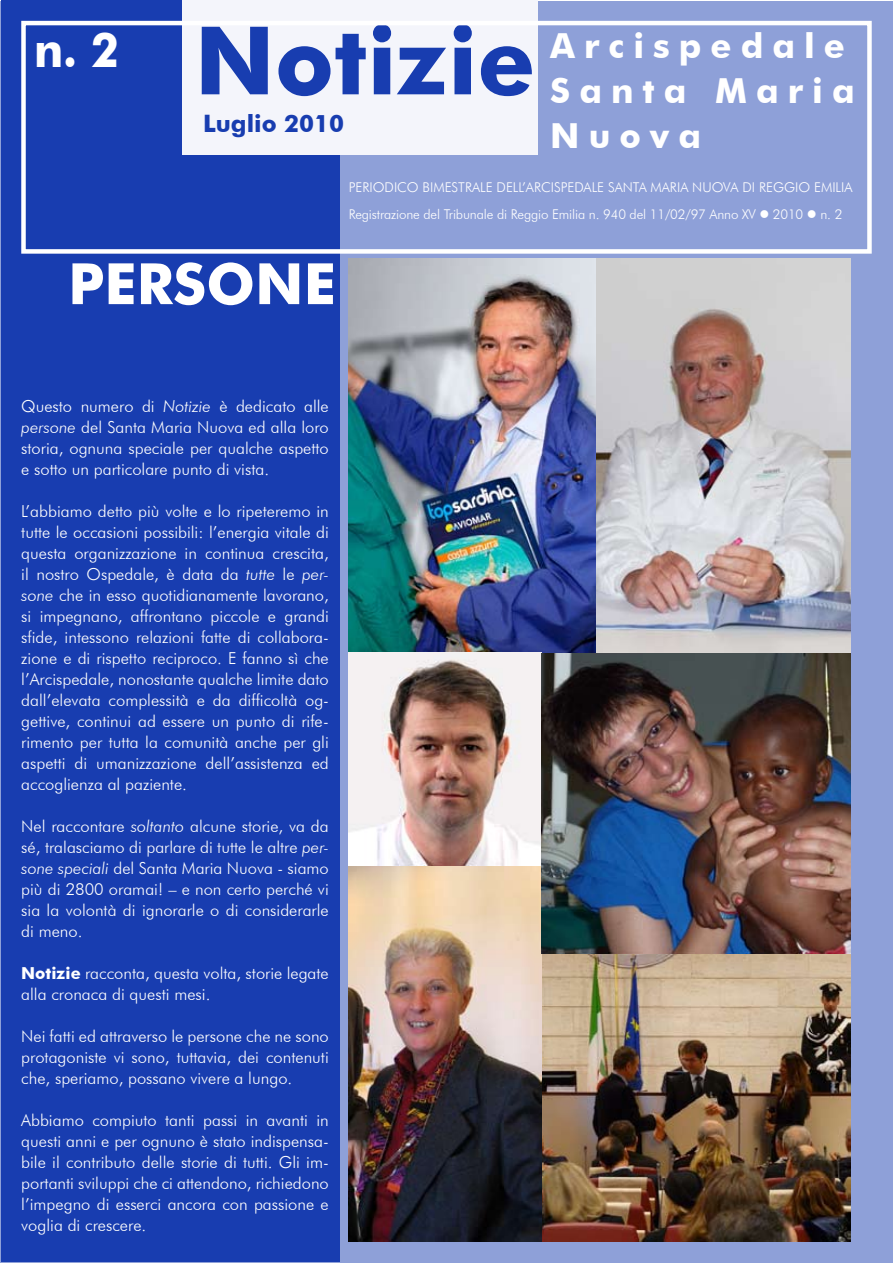
<style>
.page{position:relative;width:893px;height:1263px;background:#fff}
.page>*{position:absolute;margin:0;border:0;box-sizing:border-box;transform-origin:0 0}
.t1{font:700 94.5px "Futura BT";color:#183db0}
.t2{font:700 57px "Futura BT";color:#fff}
.t3{font:700 48px "Futura BT";color:#fff;scale:.93 1}
.t4{font:700 34.5px/45px "Futura BT";letter-spacing:.26em;color:#fff}
.t5{font:700 24px "Futura BT";color:#183db0}
.t6{font:300 16.5px/21px "Futura BT";color:#fff;text-align:justify}
.t7{font:300 13.5px/27px "Futura BT";letter-spacing:-.01em;color:#fff}
.s1{font-style:italic}
.s2{font-weight:700}
</style>
<div class="page">
<div style="left:1px;top:1px;width:892px;height:1261px;background:#8ea0d8"></div>
<div style="left:1px;top:1px;width:338px;height:1261px;background:#183db0"></div>
<div style="left:182px;top:0;width:356px;height:154px;background:#f4f5fb"></div>
<img style="left:349px;top:258px;width:502px;height:395px">
<img style="left:541px;top:954px;width:310px;height:288px">
<img style="left:349px;top:653px;width:192px;height:589px">
<div style="left:21px;top:21px;width:851px;height:233px;border:4px solid #fff"></div>
<img style="left:541px;top:653px;width:310px;height:301px">
<h1 class="t1" style="left:195px;top:3px;width:342px">Notizie</h1>
<h3 class="t5" style="left:203px;top:109px;width:143px">Luglio 2010</h3>
<h3 class="t3" style="left:34px;top:21px;width:93px">n. 2</h3>
<h3 class="t4" style="left:550px;top:23px;width:306px">Arcispedale<br>Santa Maria<br>Nuova</h3>
<p class="t7" style="left:349px;top:174px;width:505px">PERIODICO BIMESTRALE DELL’ARCISPEDALE SANTA MARIA NUOVA DI REGGIO EMILIA<br>Registrazione del Tribunale di Reggio Emilia n. 940 del 11/02/97 Anno XV ● 2010 ● n. 2</p>
<h2 class="t2" style="left:68px;top:249px;width:269px">PERSONE</h2>
<p class="t6" style="left:21px;top:396px;width:309px">Questo numero di <span class="s1">Notizie</span> è dedicato alle <span class="s1">persone</span> del Santa Maria Nuova ed alla loro storia, ognuna speciale per qualche aspetto e sotto un particolare punto di vista.</p>
<p class="t6" style="left:21px;top:501px;width:309px">L’abbiamo detto più volte e lo ripeteremo in tutte le occasioni possibili: l’energia vitale di questa organizzazione in continua crescita, il nostro Ospedale, è data da <span class="s1">tutte</span> le <span class="s1">per&shy;sone</span> che in esso quotidianamente lavorano, si impegnano, affrontano piccole e grandi sfide, intessono relazioni fatte di collabora&shy;zione e di rispetto reciproco. E fanno sì che l’Arcispedale, nonostante qualche limite dato dall’elevata complessità e da difficoltà og&shy;gettive, continui ad essere un punto di rife&shy;rimento per tutta la comunità anche per gli aspetti di umanizzazione dell’assistenza ed accoglienza al paziente.</p>
<p class="t6" style="left:21px;top:816px;width:309px">Nel raccontare <span class="s1">soltanto</span> alcune storie, va da sé, tralasciamo di parlare di tutte le altre <span class="s1">per&shy;sone speciali</span> del Santa Maria Nuova - siamo più di 2800 oramai! – e non certo perché vi sia la volontà di ignorarle o di considerarle di meno.</p>
<p class="t6" style="left:21px;top:963px;width:309px"><span class="s2">Notizie</span> racconta, questa volta, storie legate alla cronaca di questi mesi.</p>
<p class="t6" style="left:21px;top:1026px;width:309px">Nei fatti ed attraverso le persone che ne sono protagoniste vi sono, tuttavia, dei contenuti che, speriamo, possano vivere a lungo.</p>
<p class="t6" style="left:21px;top:1110px;width:309px">Abbiamo compiuto tanti passi in avanti in questi anni e per ognuno è stato indispensa&shy;bile il contributo delle storie di tutti. Gli im&shy;portanti sviluppi che ci attendono, richiedono l’impegno di esserci ancora con passione e voglia di crescere.</p>
</div>
